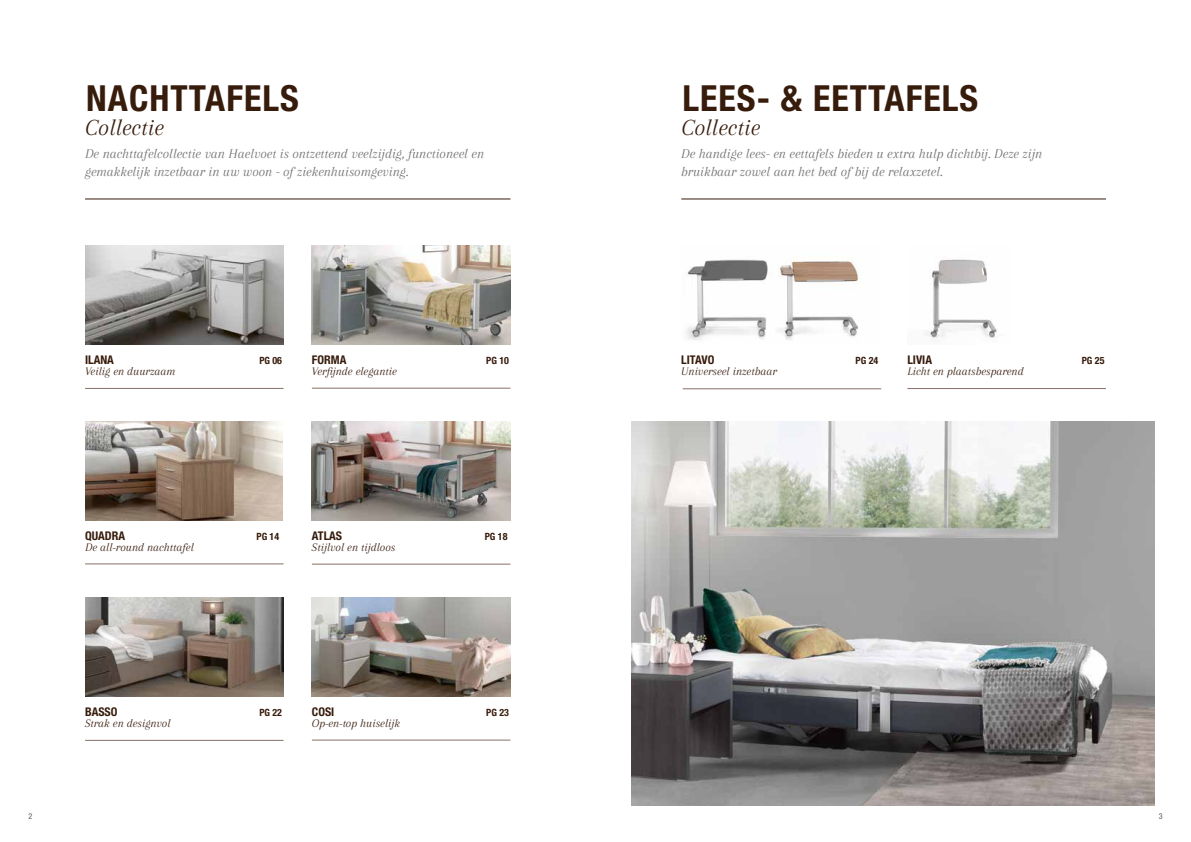
<style>
.page{position:relative;width:1191px;height:842px;background:#fff}
.page>*{position:absolute;margin:0;border:0;box-sizing:border-box;transform-origin:0 0}
.t1{font:700 condensed 36px "Helvetica Neue LT Std";letter-spacing:.03em;color:#371b0b}
.t2{font:italic 24px "Arapey";color:#371b0b}
.t3{font:italic 14px/18px "Arapey";color:#6d6e71}
.t4{font:italic 12px "Arapey";color:#371b0b}
.t5{font:700 condensed 12px "Helvetica Neue LT Std";color:#371b0b}
.t6{font:700 condensed 10px "Helvetica Neue LT Std";color:#371b0b}
.t7{font:condensed 8px "Helvetica Neue LT Std";color:#58595b}
</style>
<div class="page">
<img style="left:631px;top:421px;width:524px;height:385px">
<img style="left:85px;top:421px;width:198px;height:99px">
<img style="left:312px;top:421px;width:198px;height:99px">
<img style="left:85px;top:245px;width:198px;height:99px">
<img style="left:312px;top:245px;width:198px;height:99px">
<img style="left:85px;top:597px;width:198px;height:99px">
<img style="left:312px;top:597px;width:198px;height:99px">
<img style="left:686px;top:259px;width:174px;height:81px">
<img style="left:924px;top:259px;width:73px;height:82px">
<hr style="left:682px;top:389px;width:199px;height:1px;background:#887167">
<hr style="left:907px;top:388px;width:199px;height:1px;background:#887167">
<hr style="left:681px;top:199px;width:425px;height:1px;background:#371b0b">
<hr style="left:85px;top:388px;width:198px;height:1px;background:#887167">
<hr style="left:312px;top:388px;width:198px;height:1px;background:#887167">
<hr style="left:85px;top:564px;width:198px;height:1px;background:#887167">
<hr style="left:312px;top:564px;width:198px;height:1px;background:#887167">
<hr style="left:85px;top:740px;width:198px;height:1px;background:#887167">
<hr style="left:312px;top:740px;width:198px;height:1px;background:#887167">
<hr style="left:85px;top:199px;width:425px;height:1px;background:#371b0b">
<h1 class="t1" style="left:86px;top:76px;width:214px">NACHTTAFELS</h1>
<h2 class="t2" style="left:85px;top:114px;width:80px">Collectie</h2>
<p class="t3" style="left:85px;top:145px;width:400px">De nachttafelcollectie van Haelvoet is ontzettend veelzijdig, functioneel en gemakkelijk inzetbaar in uw woon - of ziekenhuisomgeving.</p>
<p class="t5" style="left:85px;top:352px;width:30px">ILANA</p>
<p class="t6" style="left:259px;top:354px;width:24px">PG 06</p>
<p class="t4" style="left:85px;top:364px;width:92px">Veilig en duurzaam</p>
<p class="t5" style="left:312px;top:352px;width:36px">FORMA</p>
<p class="t6" style="left:486px;top:354px;width:24px">PG 10</p>
<p class="t4" style="left:312px;top:364px;width:86px">Verfijnde elegantie</p>
<p class="t5" style="left:85px;top:528px;width:42px">QUADRA</p>
<p class="t6" style="left:256px;top:530px;width:24px">PG 14</p>
<p class="t4" style="left:85px;top:540px;width:110px">De all-round nachttafel</p>
<p class="t5" style="left:312px;top:528px;width:32px">ATLAS</p>
<p class="t6" style="left:485px;top:530px;width:24px">PG 18</p>
<p class="t4" style="left:312px;top:540px;width:85px">Stijlvol en tijdloos</p>
<p class="t5" style="left:85px;top:704px;width:34px">BASSO</p>
<p class="t6" style="left:259px;top:706px;width:24px">PG 22</p>
<p class="t4" style="left:85px;top:716px;width:87px">Strak en designvol</p>
<p class="t5" style="left:312px;top:704px;width:24px">COSI</p>
<p class="t6" style="left:486px;top:706px;width:24px">PG 23</p>
<p class="t4" style="left:312px;top:716px;width:90px">Op-en-top huiselijk</p>
<h1 class="t1" style="left:682px;top:76px;width:297px">LEES- &amp; EETTAFELS</h1>
<h2 class="t2" style="left:681px;top:114px;width:80px">Collectie</h2>
<p class="t3" style="left:681px;top:145px;width:362px">De handige lees- en eettafels bieden u extra hulp dichtbij. Deze zijn bruikbaar zowel aan het bed of bij de relaxzetel.</p>
<p class="t5" style="left:681px;top:352px;width:35px">LITAVO</p>
<p class="t6" style="left:855px;top:354px;width:24px">PG 24</p>
<p class="t4" style="left:681px;top:364px;width:97px">Universeel inzetbaar</p>
<p class="t5" style="left:907px;top:352px;width:26px">LIVIA</p>
<p class="t6" style="left:1081px;top:354px;width:24px">PG 25</p>
<p class="t4" style="left:907px;top:364px;width:118px">Licht en plaatsbesparend</p>
<p class="t7" style="left:28px;top:811px;width:5px">2</p>
<p class="t7" style="left:1158px;top:812px;width:5px">3</p>
</div>
